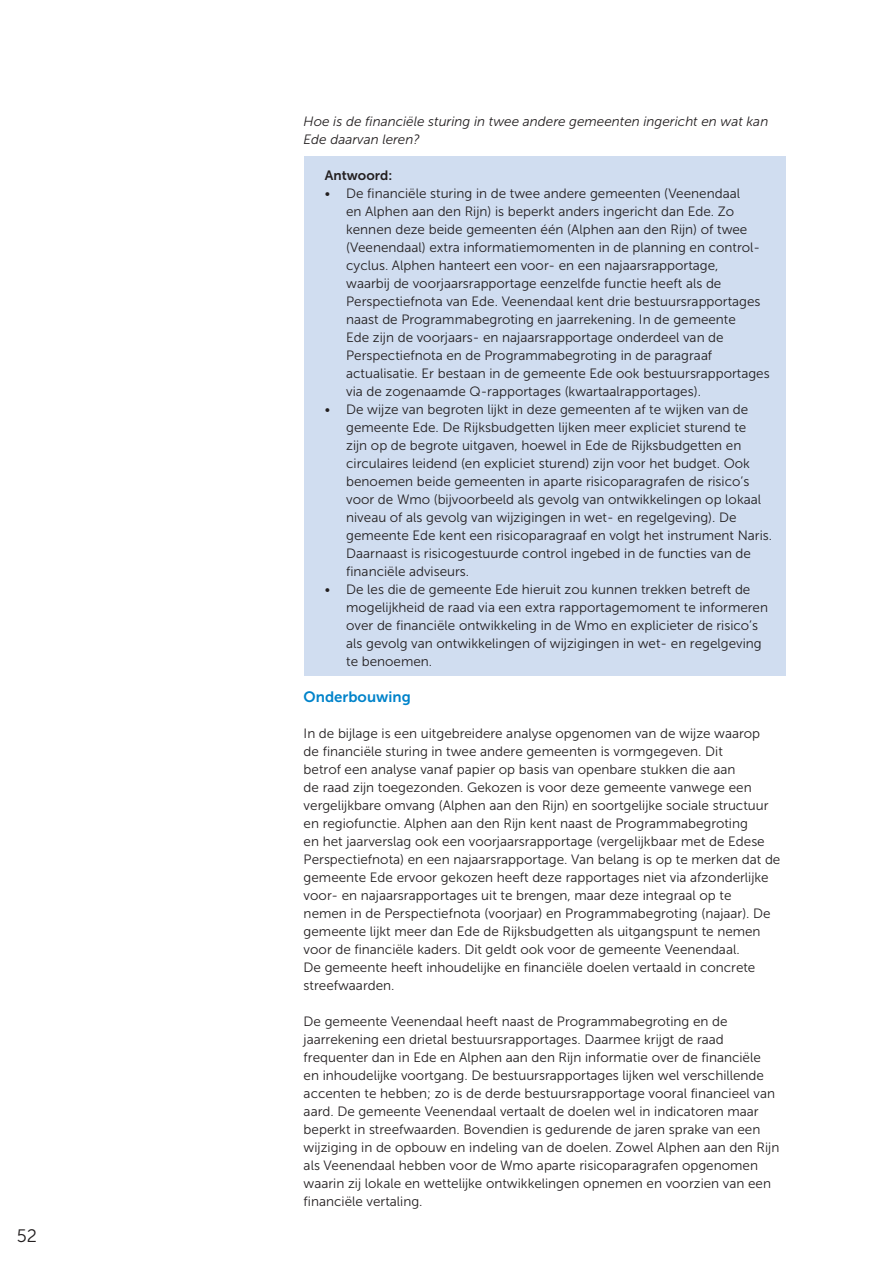
<style>
.page{position:relative;width:893px;height:1263px;background:#fff}
.page>*{position:absolute;margin:0;border:0;box-sizing:border-box;transform-origin:0 0}
.t1{font:18px "Museo Sans 300";color:#231f20}
.t2{font:15px "Museo Sans 700";color:#0083ca}
.Alinea{font:13.5px/18px "Museo Sans 300";color:#231f20}
.Alinea-2{font:italic 13.5px/18px "Museo Sans 300";color:#231f20}
.kader_H7_tab5{font:13.5px "Museo Sans 700";color:#231f20}
</style>
<div class="page">
<div style="left:304px;top:156px;width:482px;height:520px;background:#d0ddf0"></div>
<h1 class="t1" style="left:17px;top:1226px;width:22px">52</h1>
<p class="Alinea-2" style="left:304px;top:112px;width:466px">Hoe is de financiële sturing in twee andere gemeenten ingericht en wat kan<br>Ede daarvan leren?</p>
<p class="kader_H7_tab5" style="left:325px;top:168px;width:69px">Antwoord:</p>
<p class="Alinea" style="left:346px;top:184px;width:425px;text-indent:-21px">• De financiële sturing in de twee andere gemeenten (Veenendaal<br>en Alphen aan den Rijn) is beperkt anders ingericht dan Ede. Zo kennen deze beide gemeenten één (Alphen aan den Rijn) of twee (Veenendaal) extra informatiemomenten in de planning en control&shy;cyclus. Alphen hanteert een voor- en een najaarsrapportage,<br>waarbij de voorjaarsrapportage eenzelfde functie heeft als de Perspectiefnota van Ede. Veenendaal kent drie bestuursrapportages naast de Programmabegroting en jaarrekening. In de gemeente<br>Ede zijn de voorjaars- en najaarsrapportage onderdeel van de Perspectiefnota en de Programmabegroting in de paragraaf actualisatie. Er bestaan in de gemeente Ede ook bestuursrapportages via de zogenaamde Q-rapportages (kwartaalrapportages).</p>
<p class="Alinea" style="left:346px;top:400px;width:427px;text-indent:-21px">• De wijze van begroten lijkt in deze gemeenten af te wijken van de gemeente Ede. De Rijksbudgetten lijken meer expliciet sturend te<br>zijn op de begrote uitgaven, hoewel in Ede de Rijksbudgetten en circulaires leidend (en expliciet sturend) zijn voor het budget. Ook benoemen beide gemeenten in aparte risicoparagrafen de risico’s voor de Wmo (bijvoorbeeld als gevolg van ontwikkelingen op lokaal niveau of als gevolg van wijzigingen in wet- en regelgeving). De gemeente Ede kent een risicoparagraaf en volgt het instrument Naris.<br>Daarnaast is risicogestuurde control ingebed in de functies van de financiële adviseurs.</p>
<p class="Alinea" style="left:346px;top:580px;width:423px;text-indent:-21px">• De les die de gemeente Ede hieruit zou kunnen trekken betreft de mogelijkheid de raad via een extra rapportagemoment te informeren over de financiële ontwikkeling in de Wmo en explicieter de risico’s als gevolg van ontwikkelingen of wijzigingen in wet- en regelgeving te benoemen.</p>
<h6 class="t2" style="left:304px;top:688px;width:109px">Onderbouwing</h6>
<p class="Alinea" style="left:304px;top:724px;width:478px">In de bijlage is een uitgebreidere analyse opgenomen van de wijze waarop<br>de financiële sturing in twee andere gemeenten is vormgegeven. Dit<br>betrof een analyse vanaf papier op basis van openbare stukken die aan<br>de raad zijn toegezonden. Gekozen is voor deze gemeente vanwege een vergelijkbare omvang (Alphen aan den Rijn) en soortgelijke sociale structuur en regiofunctie. Alphen aan den Rijn kent naast de Programmabegroting<br>en het jaarverslag ook een voorjaarsrapportage (vergelijkbaar met de Edese Perspectiefnota) en een najaarsrapportage. Van belang is op te merken dat de gemeente Ede ervoor gekozen heeft deze rapportages niet via afzonderlijke voor- en najaarsrapportages uit te brengen, maar deze integraal op te<br>nemen in de Perspectiefnota (voorjaar) en Programmabegroting (najaar). De gemeente lijkt meer dan Ede de Rijksbudgetten als uitgangspunt te nemen voor de financiële kaders. Dit geldt ook voor de gemeente Veenendaal.<br>De gemeente heeft inhoudelijke en financiële doelen vertaald in concrete streefwaarden.</p>
<p class="Alinea" style="left:304px;top:1012px;width:477px">De gemeente Veenendaal heeft naast de Programmabegroting en de jaarrekening een drietal bestuursrapportages. Daarmee krijgt de raad frequenter dan in Ede en Alphen aan den Rijn informatie over de financiële en inhoudelijke voortgang. De bestuursrapportages lijken wel verschillende accenten te hebben; zo is de derde bestuursrapportage vooral financieel van aard. De gemeente Veenendaal vertaalt de doelen wel in indicatoren maar beperkt in streefwaarden. Bovendien is gedurende de jaren sprake van een wijziging in de opbouw en indeling van de doelen. Zowel Alphen aan den Rijn als Veenendaal hebben voor de Wmo aparte risicoparagrafen opgenomen waarin zij lokale en wettelijke ontwikkelingen opnemen en voorzien van een financiële vertaling.</p>
</div>
